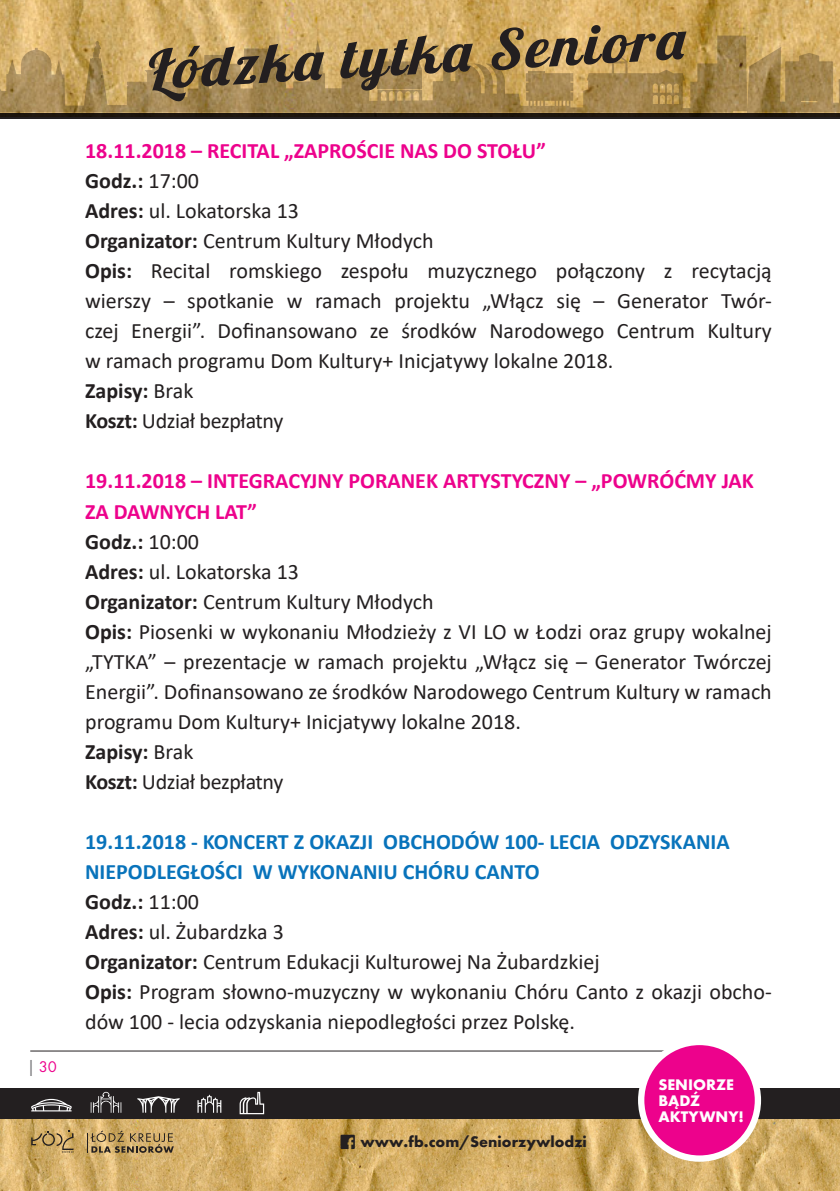
<style>
.page{position:relative;width:840px;height:1191px;background:#fff}
.page>*{position:absolute;margin:0;border:0;box-sizing:border-box;transform-origin:0 0}
.t1{font:22px/30px "Calibri";color:#231f20}
.t2{font:16px "Futura PT Bold";color:#231f20}
.t3{font:16px/16px "Futura PT Bold";color:#fff}
.t4{font:16px "Futura PT Book";color:#ed028c}
.s1{color:#6c6d70}
.s2{font-weight:700;color:#ed028c}
.s3{font-weight:700}
.s4{font-weight:700;color:#0873bb}
</style>
<div class="page">
<hr style="left:30px;top:1050px;width:673px;height:1px;background:#231f20">
<img style="left:0;top:1119px;width:839px;height:72px">
<svg style="left:31px;top:1130px;width:43px;height:22px"></svg>
<svg style="left:87px;top:1130px;width:87px;height:22px;background:#ab8f5b"></svg>
<div style="left:0;top:1088px;width:839px;height:30px;background:#231f20"></div>
<svg style="left:31px;top:1098px;width:41px;height:13px"></svg>
<svg style="left:239px;top:1091px;width:25px;height:23px"></svg>
<svg style="left:91px;top:1091px;width:30px;height:21px"></svg>
<svg style="left:137px;top:1096px;width:43px;height:16px"></svg>
<svg style="left:197px;top:1094px;width:24px;height:18px"></svg>
<div style="left:0;top:113px;width:839px;height:5px;background:#231f20"></div>
<div style="left:637px;top:1038px;width:123px;height:123px;background:#fff;border-radius:50%"></div>
<div style="left:644px;top:1045px;width:110px;height:110px;background:#ed028c;border-radius:50%"></div>
<img style="left:0;top:0;width:839px;height:117px">
<svg style="left:340px;top:1134px;width:14px;height:15px"></svg>
<svg style="left:746px;top:36px;width:93px;height:77px;background:#b49457"></svg>
<svg style="left:0;top:36px;width:746px;height:77px;background:#b39356"></svg>
<svg style="left:149px;top:44px;width:175px;height:57px;background:#887149"></svg>
<svg style="left:340px;top:35px;width:132px;height:56px;background:#8d754b"></svg>
<svg style="left:491px;top:25px;width:195px;height:48px;background:#9b804f"></svg>
<p class="t4" style="left:27px;top:1056px;width:31px"><span class="s1">|</span> 30</p>
<p class="t1" style="left:85px;top:135px;width:687px"><span class="s2">18.11.2018 – RECITAL „ZAPROŚCIE NAS DO STOŁU”<br></span><span class="s3">Godz.:</span> 17:00<br><span class="s3">Adres:</span> ul. Lokatorska 13<br><span class="s3">Organizator:</span> Centrum Kultury Młodych<br><span class="s3">Opis:</span> Recital romskiego zespołu muzycznego połączony z recytacją wierszy – spotkanie w ramach projektu „Włącz się – Generator Twór&shy;czej Energii”. Dofinansowano ze środków Narodowego Centrum Kultury w ramach programu Dom Kultury+ Inicjatywy lokalne 2018.<br><span class="s3">Zapisy:</span> Brak<br><span class="s3">Koszt:</span> Udział bezpłatny</p>
<p class="t1" style="left:85px;top:465px;width:687px"><span class="s2">19.11.2018 – INTEGRACYJNY PORANEK ARTYSTYCZNY – „POWRÓĆMY JAK ZA DAWNYCH LAT”<br></span><span class="s3">Godz.:</span> 10:00<br><span class="s3">Adres:</span> ul. Lokatorska 13<br><span class="s3">Organizator:</span> Centrum Kultury Młodych<br><span class="s3">Opis:</span> Piosenki w wykonaniu Młodzieży z VI LO w Łodzi oraz grupy wokalnej „TYTKA” – prezentacje w ramach projektu „Włącz się – Generator Twórczej Energii”. Dofinansowano ze środków Narodowego Centrum Kultury w ramach programu Dom Kultury+ Inicjatywy lokalne 2018.<br><span class="s3">Zapisy:</span> Brak<br><span class="s3">Koszt:</span> Udział bezpłatny</p>
<p class="t1" style="left:85px;top:826px;width:687px"><span class="s4">19.11.2018 - KONCERT Z OKAZJI OBCHODÓW 100- LECIA ODZYSKANIA NIEPODLEGŁOŚCI W WYKONANIU CHÓRU CANTO<br></span><span class="s3">Godz.:</span> 11:00<br><span class="s3">Adres:</span> ul. Żubardzka 3<br><span class="s3">Organizator:</span> Centrum Edukacji Kulturowej Na Żubardzkiej<br><span class="s3">Opis:</span> Program słowno-muzyczny w wykonaniu Chóru Canto z okazji obcho&shy;dów 100 - lecia odzyskania niepodległości przez Polskę.</p>
<p class="t2" style="left:360px;top:1131px;width:228px">www.fb.com/Seniorzywlodzi</p>
<p class="t3" style="left:658px;top:1076px;width:87px">SENIORZE<br>BĄDŹ<br>AKTYWNY!</p>
</div>
